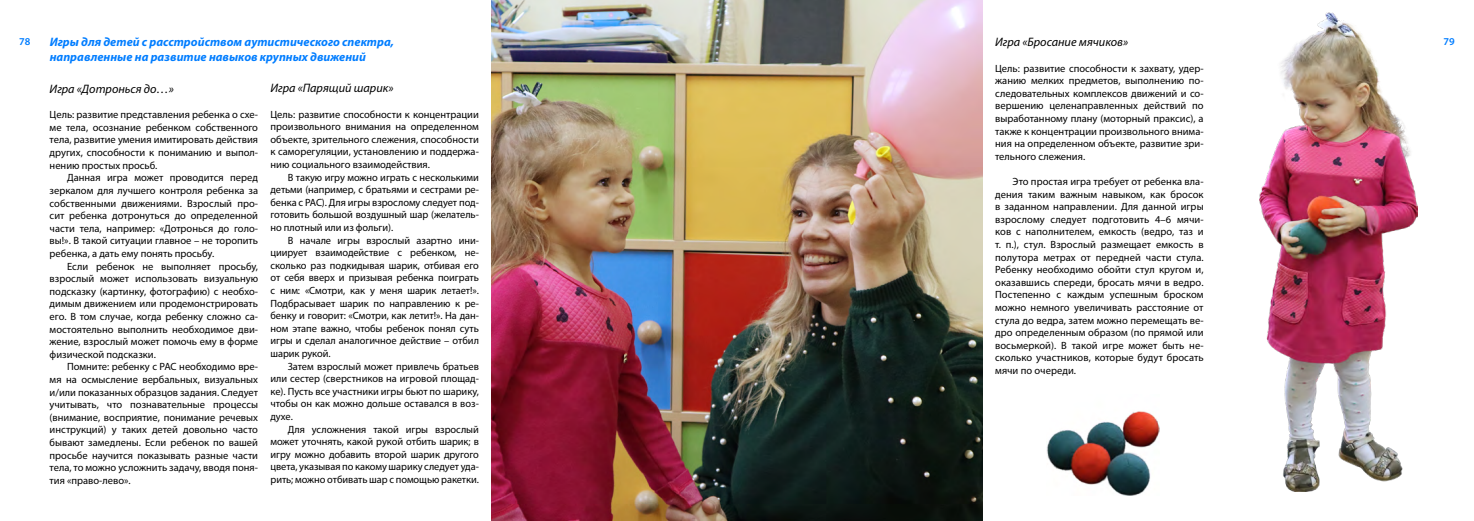
<style>
.page{position:relative;width:1474px;height:521px;background:#fff}
.page>*{position:absolute;margin:0;border:0;box-sizing:border-box;transform-origin:0 0}
.Subtitle{font:italic 700 12.25px/14.7px "Myriad Pro";color:#007dff}
.Subtitle_game{font:italic 12.25px "Myriad Pro";color:#000}
.Text{font:10.5px/12.6px "Myriad Pro";color:#000;text-align:justify}
.Target{font:10.5px/12.6px "Myriad Pro";color:#000;text-align:justify}
.t1{font:600 10.5px "Myriad Pro";color:#007dff}
</style>
<div class="page">
<img style="left:1259px;top:12px;width:158px;height:480px">
<img style="left:491px;top:0;width:491px;height:521px">
<img style="left:1046px;top:411px;width:113px;height:85px">
<p class="Subtitle" style="left:50px;top:35px;width:346px">Игры для детей с расстройством аутистического спектра, направленные на развитие навыков крупных движений</p>
<p class="Subtitle_game" style="left:50px;top:81px;width:126px">Игра «Дотронься до…»</p>
<p class="Target" style="left:50px;top:108px;width:210px">Цель: развитие представления ребенка о схе&shy;ме тела, осознание ребенком собственного тела, развитие умения имитировать действия других, способности к пониманию и выпол&shy;нению простых просьб.</p>
<p class="Text" style="left:50px;top:171px;width:210px;text-indent:17px">Данная игра может проводится перед зеркалом для лучшего контроля ребенка за собственными движениями. Взрослый про&shy;сит ребенка дотронуться до определенной части тела, например: «Дотронься до голо&shy;вы!». В такой ситуации главное – не торопить ребенка, а дать ему понять просьбу.</p>
<p class="Text" style="left:50px;top:259px;width:210px;text-indent:17px">Если ребенок не выполняет просьбу, взрослый может использовать визуальную подсказку (картинку, фотографию) с необхо&shy;димым движением или продемонстрировать его. В том случае, когда ребенку сложно са&shy;мостоятельно выполнить необходимое дви&shy;жение, взрослый может помочь ему в форме физической подсказки.</p>
<p class="Text" style="left:50px;top:360px;width:210px;text-indent:17px">Помните: ребенку с РАС необходимо вре&shy;мя на осмысление вербальных, визуальных и/или показанных образцов задания. Следует учитывать, что познавательные процессы (внимание, восприятие, понимание речевых инструкций) у таких детей довольно часто бывают замедлены. Если ребенок по вашей просьбе научится показывать разные части тела, то можно усложнить задачу, вводя поня&shy;тия «право-лево».</p>
<p class="Subtitle_game" style="left:995px;top:35px;width:134px">Игра «Бросание мячиков»</p>
<p class="Target" style="left:995px;top:62px;width:210px">Цель: развитие способности к захвату, удер&shy;жанию мелких предметов, выполнению по&shy;следовательных комплексов движений и со&shy;вершению целенаправленных действий по выработанному плану (моторный праксис), а также к концентрации произвольного внима&shy;ния на определенном объекте, развитие зри&shy;тельного слежения.</p>
<p class="Text" style="left:995px;top:175px;width:210px;text-indent:17px">Это простая игра требует от ребенка вла&shy;дения таким важным навыком, как бросок в заданном направлении. Для данной игры взрослому следует подготовить 4–6 мячи&shy;ков с наполнителем, емкость (ведро, таз и т. п.), стул. Взрослый размещает емкость в полутора метрах от передней части стула.<br>Ребенку необходимо обойти стул кругом и, оказавшись спереди, бросать мячи в ведро.<br>Постепенно с каждым успешным броском можно немного увеличивать расстояние от стула до ведра, затем можно перемещать ве&shy;дро определенным образом (по прямой или восьмеркой). В такой игре может быть не&shy;сколько участников, которые будут бросать мячи по очереди.</p>
<p class="t1" style="left:19px;top:35px;width:13px">78</p>
<p class="t1" style="left:1443px;top:35px;width:13px">79</p>
<p class="Subtitle_game" style="left:270px;top:81px;width:124px">Игра «Парящий шарик»</p>
<p class="Target" style="left:270px;top:107px;width:210px">Цель: развитие способности к концентрации произвольного внимания на определенном объекте, зрительного слежения, способности к саморегуляции, установлению и поддержа&shy;нию социального взаимодействия.</p>
<p class="Text" style="left:270px;top:170px;width:210px;text-indent:17px">В такую игру можно играть с несколькими детьми (например, с братьями и сестрами ре&shy;бенка с РАС). Для игры взрослому следует под&shy;готовить большой воздушный шар (желатель&shy;но плотный или из фольги).</p>
<p class="Text" style="left:270px;top:233px;width:210px;text-indent:17px">В начале игры взрослый азартно ини&shy;циирует взаимодействие с ребенком, не&shy;сколько раз подкидывая шарик, отбивая его от себя вверх и призывая ребенка поиграть с ним: «Смотри, как у меня шарик летает!».<br>Подбрасывает шарик по направлению к ре&shy;бенку и говорит: «Смотри, как летит!». На дан&shy;ном этапе важно, чтобы ребенок понял суть игры и сделал аналогичное действие – отбил шарик рукой.</p>
<p class="Text" style="left:270px;top:359px;width:210px;text-indent:17px">Затем взрослый может привлечь братьев или сестер (сверстников на игровой площад&shy;ке). Пусть все участники игры бьют по шарику, чтобы он как можно дольше оставался в воз&shy;духе.</p>
<p class="Text" style="left:270px;top:422px;width:210px;text-indent:17px">Для усложнения такой игры взрослый может уточнять, какой рукой отбить шарик; в игру можно добавить второй шарик другого цвета, указывая по какому шарику следует уда&shy;рить; можно отбивать шар с помощью ракетки.</p>
</div>
